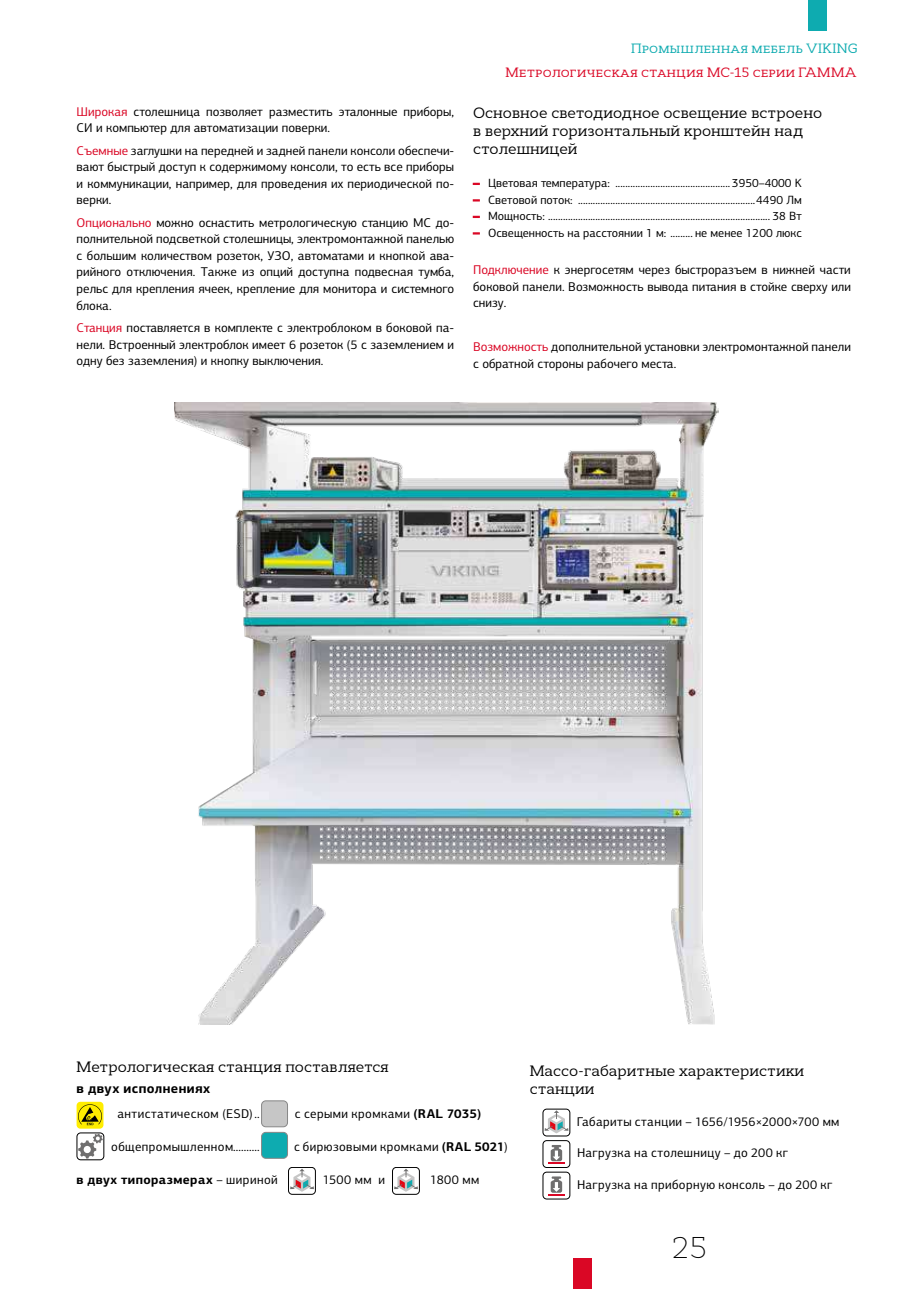
<style>
.page{position:relative;width:919px;height:1289px;background:#fff}
.page>*{position:absolute;margin:0;border:0;box-sizing:border-box;transform-origin:0 0}
.t1{font:200 30px "Cyntho Slab Pro";color:#000}
.t2{font:15px/18px "Cyntho Slab Pro";color:#000}
.t3{font:13.5px "Cyntho Slab Pro";letter-spacing:.03em;color:#da0725}
.t4{font:13.5px "Cyntho Slab Pro";letter-spacing:.03em;color:#0eabb0}
.t5{font:700 13.5px "PF Centro Sans Pro";letter-spacing:.03em;color:#000}
.t6{font:12.75px/16.5px "PF Centro Sans Pro";color:#000;text-align:justify}
.t7{font:12.75px "PF Centro Sans Pro";letter-spacing:.025em;color:#000}
.t8{font:12.75px "PF Centro Sans Pro";letter-spacing:.035em;color:#000}
.t9{font:700 12.75px "PF Centro Sans Pro";letter-spacing:.035em;color:#000}
.t10{font:12.75px "PF Centro Sans Pro";letter-spacing:.03em;color:#000}
.t11{font:12px "PF Centro Sans Pro";color:#000}
.s1{color:#da0725}
.s2{font-size:12.75px;color:#da0725}
.s3{font-weight:700}
.s4{font-weight:400}
</style>
<div class="page">
<div style="left:808px;top:0;width:18px;height:31px;background:#0eabb0"></div>
<div style="left:573px;top:1258px;width:18px;height:30px;background:#da0725"></div>
<img style="left:174px;top:402px;width:544px;height:622px">
<div style="left:77px;top:1101px;width:26px;height:27px;background:#ffed00;border-radius:4px"></div>
<svg style="left:78px;top:1104px;width:24px;height:21px"></svg>
<div style="left:261px;top:1100px;width:26px;height:26px;background:#c6c6c6;border-radius:4px"></div>
<div style="left:261px;top:1100px;width:27px;height:27px;border:1px solid #878787;border-radius:4px"></div>
<div style="left:77px;top:1132px;width:27px;height:28px;border:1px solid #000;border-radius:4px"></div>
<svg style="left:78px;top:1133px;width:25px;height:25px"></svg>
<div style="left:261px;top:1132px;width:26px;height:26px;background:#0eabb0;border-radius:4px"></div>
<div style="left:261px;top:1131px;width:27px;height:27px;border:1px solid #878787;border-radius:4px"></div>
<div style="left:288px;top:1166px;width:28px;height:28px;border:1px solid #000;border-radius:4px"></div>
<svg style="left:290px;top:1168px;width:24px;height:23px"></svg>
<div style="left:392px;top:1166px;width:28px;height:28px;border:1px solid #000;border-radius:4px"></div>
<svg style="left:394px;top:1168px;width:24px;height:23px"></svg>
<div style="left:542px;top:1108px;width:28px;height:28px;border:1px solid #000;border-radius:4px"></div>
<svg style="left:544px;top:1110px;width:24px;height:23px"></svg>
<div style="left:542px;top:1140px;width:28px;height:27px;border:1px solid #000;border-radius:4px"></div>
<svg style="left:548px;top:1145px;width:16px;height:18px"></svg>
<div style="left:542px;top:1171px;width:28px;height:28px;border:1px solid #000;border-radius:4px"></div>
<svg style="left:548px;top:1176px;width:16px;height:19px"></svg>
<p class="t4" style="left:631px;top:39px;width:228px">Промышленная мебель VIKING</p>
<p class="t6" style="left:77px;top:103px;width:379px"><span class="s1">Широкая</span> столешница позволяет разместить эталонные приборы,<br>СИ и компьютер для автоматизации поверки.</p>
<p class="t6" style="left:77px;top:142px;width:379px"><span class="s1">Съемные</span> заглушки на передней и задней панели консоли обеспечи&shy;вают быстрый доступ к содержимому консоли, то есть все приборы и коммуникации, например, для проведения их периодической по&shy;верки.</p>
<p class="t6" style="left:77px;top:214px;width:379px"><span class="s1">Опционально</span> можно оснастить метрологическую станцию МС до&shy;полнительной подсветкой столешницы, электромонтажной панелью с большим количеством розеток, УЗО, автоматами и кнопкой ава&shy;рийного отключения. Также из опций доступна подвесная тумба, рельс для крепления ячеек, крепление для монитора и системного блока.</p>
<p class="t6" style="left:77px;top:319px;width:379px"><span class="s1">Станция</span> поставляется в комплекте с электроблоком в боковой па&shy;нели. Встроенный электроблок имеет 6 розеток (5 с заземлением и одну без заземления) и кнопку выключения.</p>
<p class="t3" style="left:505px;top:64px;width:352px">Метрологическая станция МС-15 серии ГАММА</p>
<p class="t2" style="left:473px;top:103px;width:350px">Основное светодиодное освещение встроено в верхний горизонтальный кронштейн над столешницей</p>
<p class="t11" style="left:479px;top:176px;width:324px"><span class="s2">–</span> Цветовая температура: ..............................................3950–4000 K</p>
<p class="t11" style="left:479px;top:192px;width:324px"><span class="s2">–</span> Световой поток: .......................................................................4490 Лм</p>
<p class="t11" style="left:479px;top:209px;width:324px"><span class="s2">–</span> Мощность: ......................................................................................... 38 Вт</p>
<p class="t11" style="left:479px;top:225px;width:324px"><span class="s2">–</span> Освещенность на расстоянии 1 м: ......... не менее 1200 люкс</p>
<p class="t6" style="left:473px;top:262px;width:379px"><span class="s1">Подключение</span> к энергосетям через быстроразъем в нижней части боковой панели. Возможность вывода питания в стойке сверху или снизу.</p>
<p class="t6" style="left:473px;top:338px;width:379px"><span class="s1">Возможность</span> дополнительной установки электромонтажной панели с обратной стороны рабочего места.</p>
<p class="t2" style="left:77px;top:1058px;width:314px">Метрологическая станция поставляется</p>
<p class="t5" style="left:77px;top:1079px;width:135px">в двух исполнениях</p>
<p class="t10" style="left:117px;top:1106px;width:144px">антистатическом (ESD)..</p>
<p class="t8" style="left:295px;top:1106px;width:188px">с серыми кромками <span class="s3">(RAL 7035)</span></p>
<p class="t8" style="left:111px;top:1139px;width:150px">общепромышленном..........</p>
<p class="t8" style="left:294px;top:1139px;width:215px">с бирюзовыми кромками <span class="s3">(RAL 5021</span>)</p>
<p class="t9" style="left:77px;top:1171px;width:203px">в двух типоразмерах <span class="s4">– шириной</span></p>
<p class="t6" style="left:323px;top:1171px;width:64px">1500 мм и</p>
<p class="t6" style="left:430px;top:1171px;width:51px">1800 мм</p>
<p class="t2" style="left:530px;top:1062px;width:276px">Массо-габаритные характеристики станции</p>
<p class="t7" style="left:577px;top:1113px;width:264px">Габариты станции – 1656/1956×2000×700 мм</p>
<p class="t7" style="left:577px;top:1145px;width:212px">Нагрузка на столешницу – до 200 кг</p>
<p class="t7" style="left:577px;top:1176px;width:257px">Нагрузка на приборную консоль – до 200 кг</p>
<h1 class="t1" style="left:672px;top:1228px;width:37px">25</h1>
</div>
